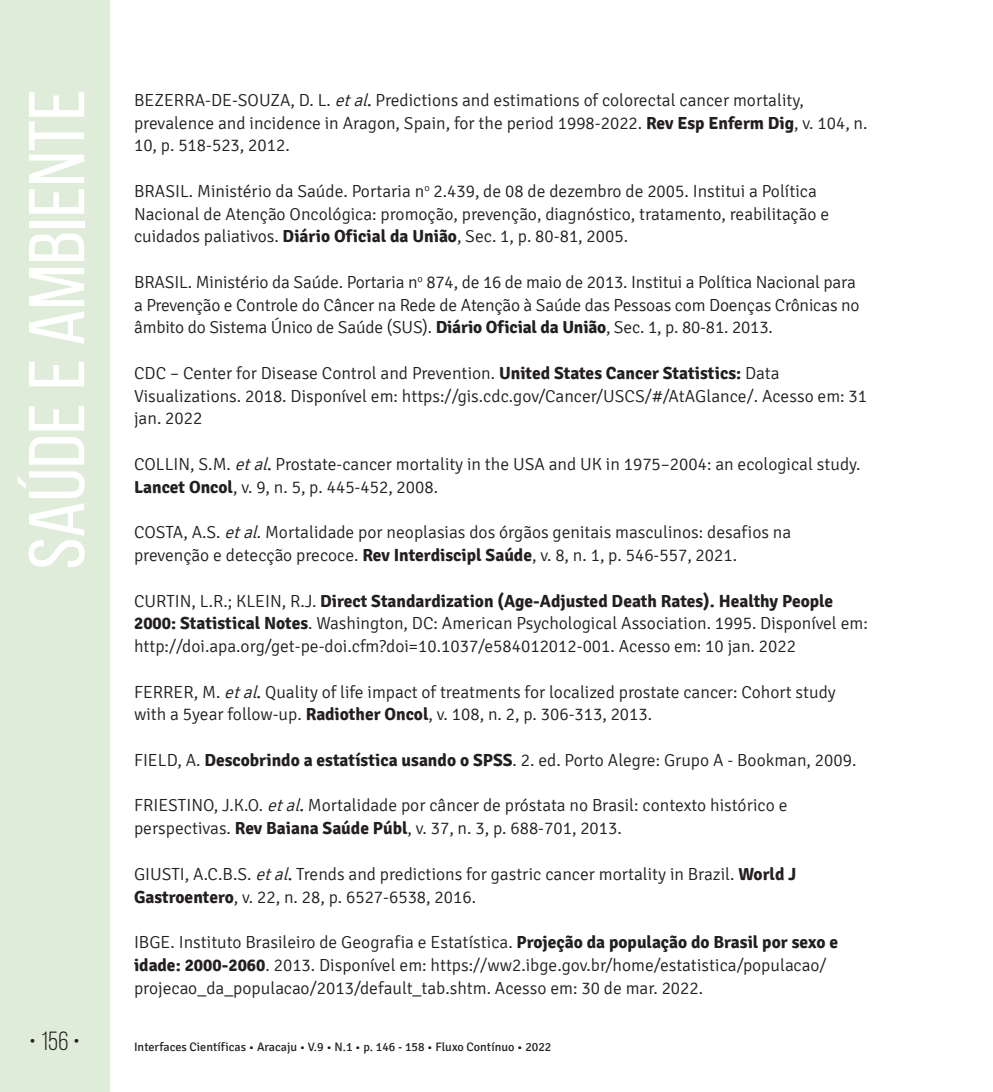
<style>
.page{position:relative;width:993px;height:1092px;background:#fff}
.page>*{position:absolute;margin:0;border:0;box-sizing:border-box;transform-origin:0 0}
.t1{font:78.75px "Bebas Neue";color:#fff;scale:1.09 1}
.t2{font:26.25px "Bebas Neue";color:#231f20}
.t3{font:300 17.5px/22.8px "Signika";color:#231f20}
.t4{font:12.25px "Signika";color:#231f20}
.s1{font-style:italic}
.s2{font-weight:400}
.s3{font-weight:700}
</style>
<div class="page">
<div style="left:0;top:0;width:109px;height:1091px;background:#deecd9"></div>
<h1 class="t1" style="left:14px;top:569px;width:442px;rotate:-90deg">Saúde e Ambiente</h1>
<p class="t3" style="left:134px;top:89px;width:734px">BEZERRA-DE-SOUZA, D. L. <span class="s1">etal</span><span class="s2">.</span> Predictions and estimations of colorectal cancer mortality, prevalence and incidence in Aragon, Spain, for the period 1998-2022. <span class="s3">Rev Esp Enferm Dig</span>, v. 104, n.<br>10, p. 518-523, 2012.</p>
<p class="t3" style="left:134px;top:180px;width:696px">BRASIL. Ministério da Saúde. Portaria n<sup>o</sup> 2.439, de 08 de dezembro de 2005. Institui a Política<br>Nacional de Atenção Oncológica: promoção, prevenção, diagnóstico, tratamento, reabilitação e cuidados paliativos. <span class="s3">Diário Oficial da União</span>, Sec. 1, p. 80-81, 2005.</p>
<p class="t3" style="left:134px;top:271px;width:726px">BRASIL. Ministério da Saúde. Portaria n<sup>o</sup> 874, de 16 de maio de 2013. Institui a Política Nacional para a Prevenção e Controle do Câncer na Rede de Atenção à Saúde das Pessoas com Doenças Crônicas no âmbito do Sistema Único de Saúde (SUS). <span class="s3">Diário Oficial da União</span>, Sec. 1, p. 80-81. 2013.</p>
<p class="t3" style="left:134px;top:362px;width:734px">CDC – Center for Disease Control and Prevention. <span class="s3">United States Cancer Statistics:</span> Data<br>Visualizations. 2018. Disponível em: https://gis.cdc.gov/Cancer/USCS/#/AtAGlance/. Acesso em: 31 jan. 2022</p>
<p class="t3" style="left:134px;top:453px;width:727px">COLLIN, S.M. <span class="s1">etal</span><span class="s2">.</span> Prostate-cancer mortality in the USA and UK in 1975–2004: an ecological study.<br><span class="s3">Lancet Oncol</span>, v. 9, n. 5, p. 445-452, 2008.</p>
<p class="t3" style="left:134px;top:521px;width:658px">COSTA, A.S. <span class="s1">etal</span>. Mortalidade por neoplasias dos órgãos genitais masculinos: desafios na prevenção e detecção precoce. <span class="s3">Rev Interdiscipl Saúde</span>, v. 8, n. 1, p. 546-557, 2021.</p>
<p class="t3" style="left:134px;top:589px;width:735px">CURTIN, L.R.; KLEIN, R.J. <span class="s3">Direct Standardization (Age-Adjusted Death Rates). Healthy People<br>2000: Statistical Notes</span>. Washington, DC: American Psychological Association. 1995. Disponível em: http://doi.apa.org/get-pe-doi.cfm?doi=10.1037/e584012012-001. Acesso em: 10 jan. 2022</p>
<p class="t3" style="left:134px;top:680px;width:703px">FERRER, M. <span class="s1">etal</span><span class="s2">.</span> Quality of life impact of treatments for localized prostate cancer: Cohort study with a 5year follow-up. <span class="s3">Radiother Oncol</span>, v. 108, n. 2, p. 306-313, 2013.</p>
<p class="t3" style="left:134px;top:749px;width:723px">FIELD, A. <span class="s3">Descobrindo a estatística usando o SPSS</span>. 2. ed. Porto Alegre: Grupo A - Bookman, 2009.</p>
<p class="t3" style="left:134px;top:794px;width:654px">FRIESTINO, J.K.O. <span class="s1">etal</span><span class="s2">.</span> Mortalidade por câncer de próstata no Brasil: contexto histórico e perspectivas. <span class="s3">Rev Baiana Saúde Públ</span>, v. 37, n. 3, p. 688-701, 2013.</p>
<p class="t3" style="left:134px;top:862px;width:663px">GIUSTI, A.C.B.S. <span class="s1">etal</span><span class="s2">.</span> Trends and predictions for gastric cancer mortality in Brazil. <span class="s3">World J<br>Gastroentero</span>, v. 22, n. 28, p. 6527-6538, 2016.</p>
<p class="t3" style="left:134px;top:931px;width:705px">IBGE. Instituto Brasileiro de Geografia e Estatística. <span class="s3">Projeção da população do Brasil por sexo e idade: 2000-2060</span>. 2013. Disponível em: https://ww2.ibge.gov.br/home/estatistica/populacao/ projecao_da_populacao/2013/default_tab.shtm. Acesso em: 30 de mar. 2022.</p>
<h2 class="t2" style="left:29px;top:1026px;width:52px">• 156 •</h2>
<p class="t4" style="left:134px;top:1040px;width:418px">Interfaces Científicas • Aracaju • V.9 • N.1 • p. 146 - 158 • Fluxo Contínuo • 2022</p>
</div>
